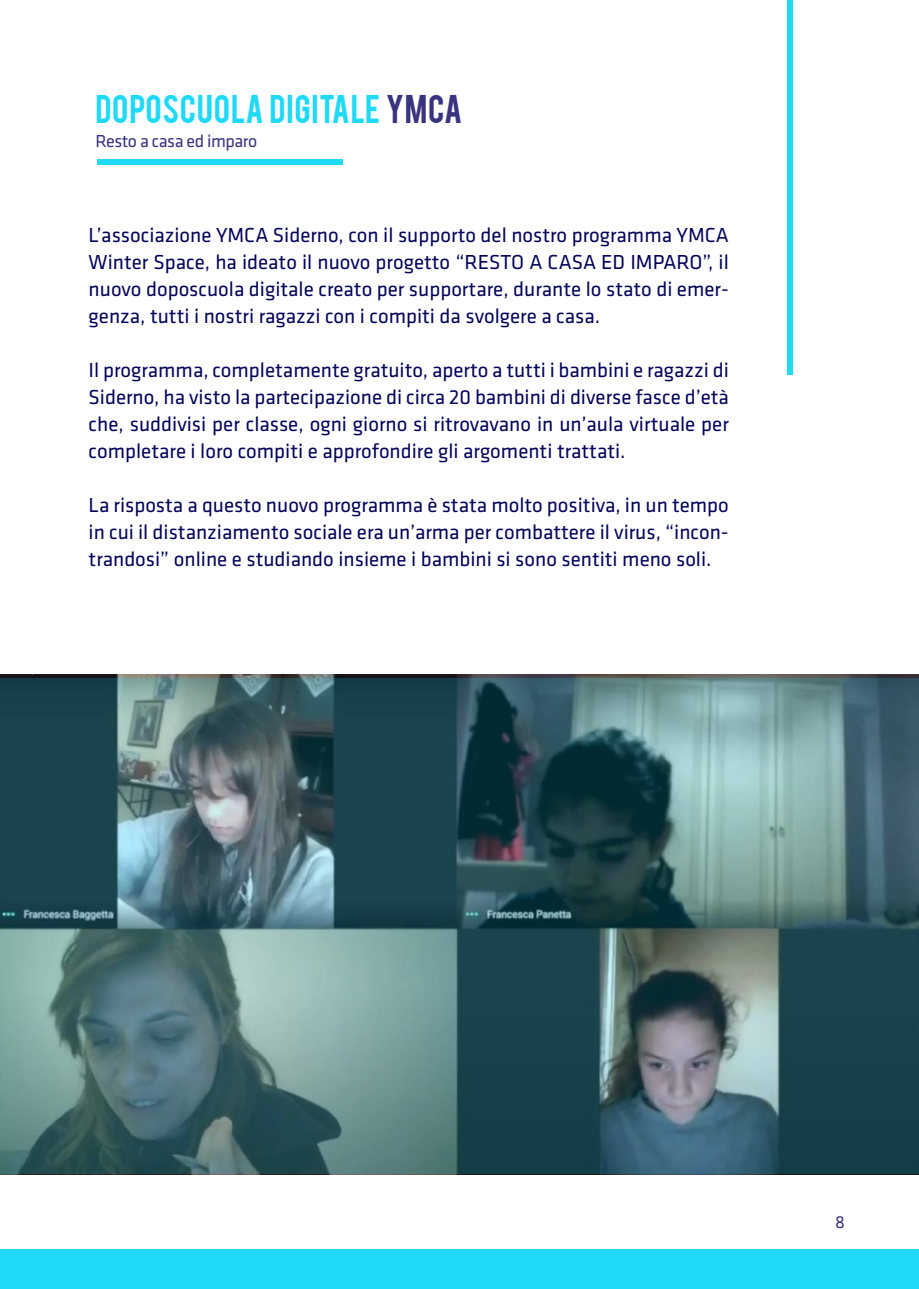
<style>
.page{position:relative;width:919px;height:1289px;background:#fff}
.page>*{position:absolute;margin:0;border:0;box-sizing:border-box;transform-origin:0 0}
.t1{font:31.5px "Bebas";letter-spacing:.015em;color:rgb(6 213 247/.9)}
.t2{font:21px/27px "Klavika";color:#04045b;text-align:justify}
.t3{font:18px "Klavika";letter-spacing:-.025em;color:#39347f}
.s1{color:#39347f}
</style>
<div class="page">
<div style="left:786px;top:0;width:6px;height:375px;background:#1fd9f7"></div>
<div style="left:0;top:1249px;width:918px;height:39px;background:#1fd9f7"></div>
<div style="left:97px;top:159px;width:245px;height:5px;background:#1fd9f7"></div>
<img style="left:0;top:678px;width:918px;height:495px">
<h1 class="t1" style="left:95px;top:86px;width:368px">DOPOSCUOLA DIGITALE <span class="s1">YMCA</span></h1>
<p class="t3" style="left:95px;top:131px;width:163px">Resto a casa ed imparo</p>
<p class="t2" style="left:89px;top:222px;width:641px">L’associazione YMCA Siderno, con il supporto del nostro programma YMCA Winter Space, ha ideato il nuovo progetto “RESTO A CASA ED IMPARO”, il nuovo doposcuola digitale creato per supportare, durante lo stato di emer&shy;genza, tutti i nostri ragazzi con i compiti da svolgere a casa.</p>
<p class="t2" style="left:89px;top:357px;width:641px">Il programma, completamente gratuito, aperto a tutti i bambini e ragazzi di Siderno, ha visto la partecipazione di circa 20 bambini di diverse fasce d’età che, suddivisi per classe, ogni giorno si ritrovavano in un’aula virtuale per completare i loro compiti e approfondire gli argomenti trattati.</p>
<p class="t2" style="left:89px;top:492px;width:641px">La risposta a questo nuovo programma è stata molto positiva, in un tempo in cui il distanziamento sociale era un’arma per combattere il virus, “incon&shy;trandosi” online e studiando insieme i bambini si sono sentiti meno soli.</p>
<p class="t3" style="left:835px;top:1212px;width:11px">8</p>
</div>
